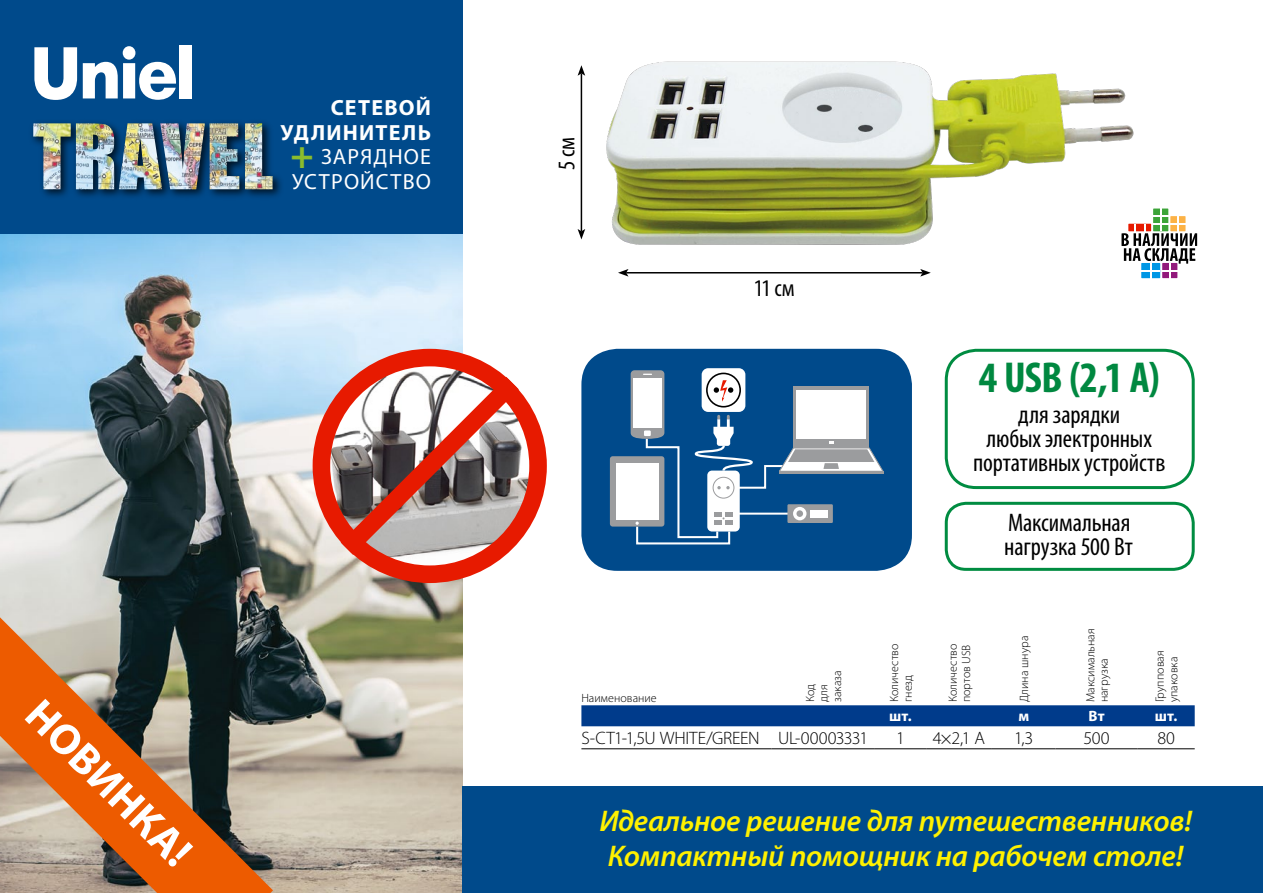
<style>
.page{position:relative;width:1263px;height:893px;background:#fff}
.page>*{position:absolute;margin:0;border:0;box-sizing:border-box;transform-origin:0 0}
.t1{font:700 condensed 43.5px "Myriad Pro";color:#008840}
.t2{font:700 43.5px "Myriad Pro";color:#fff}
.t3{font:700 39px "Myriad Pro";color:#8bbc2d}
.t4{font:italic 600 30px/34.5px "Myriad Pro";letter-spacing:-.01em;color:#fff100}
.t5{font:condensed 25.5px/24px "Myriad Pro";letter-spacing:-.005em;color:#000;text-align:center}
.t6{font:condensed 24px "Myriad Pro";color:#000}
.t7{font:22.05px/24.5px "Myriad Pro";letter-spacing:.05em;color:#fff;text-align:right}
.t8{font:700 22.05px/24.5px "Myriad Pro";letter-spacing:.055em;color:#fff;text-align:right}
.t9{font:300 18px "Myriad Pro";letter-spacing:-.01em;color:#000}
.t10{font:700 15px "Myriad Pro";color:#fff}
.t11{font:300 12px/13.5px "Myriad Pro";letter-spacing:.005em;color:#000}
</style>
<div class="page">
<div style="left:581px;top:349px;width:331px;height:222px;background:#004a8b;border-radius:36px"></div>
<img style="left:0;top:233px;width:462px;height:660px">
<div style="left:702px;top:368px;width:43px;height:44px;background:#fff;border-radius:7px"></div>
<div style="left:610px;top:456px;width:54px;height:71px;background:#9b9c9e;border-radius:3px"></div>
<div style="left:616px;top:463px;width:42px;height:57px;background:#fff"></div>
<svg style="left:631px;top:370px;width:253px;height:175px"></svg>
<hr style="left:779px;top:471px;width:104px;height:3px;background:#9b9c9e">
<hr style="left:737px;top:513px;width:52px;height:2px;background:#fff">
<div style="left:787px;top:504px;width:46px;height:19px;background:#9b9c9e"></div>
<div style="left:793px;top:507px;width:13px;height:13px;background:#fff;border-radius:50%"></div>
<div style="left:796px;top:510px;width:7px;height:7px;background:#9b9c9e;border-radius:50%"></div>
<div style="left:811px;top:510px;width:17px;height:7px;background:#fff"></div>
<div style="left:0;top:0;width:462px;height:233px;background:#004a8b"></div>
<div style="left:462px;top:787px;width:801px;height:106px;background:#004a8b"></div>
<img style="left:2px;top:65px;width:300px;height:174px">
<img style="left:33px;top:123px;width:240px;height:66px">
<img style="left:577px;top:61px;width:557px;height:184px">
<svg style="left:313px;top:349px;width:234px;height:234px"></svg>
<svg style="left:341px;top:377px;width:178px;height:178px"></svg>
<div style="left:581px;top:705px;width:614px;height:21px;background:#003b8b"></div>
<hr style="left:581px;top:748px;width:190px;height:1px;background:#000">
<hr style="left:771px;top:748px;width:104px;height:1px;background:#000">
<hr style="left:875px;top:748px;width:51px;height:1px;background:#000">
<hr style="left:926px;top:748px;width:66px;height:1px;background:#000">
<hr style="left:992px;top:748px;width:63px;height:1px;background:#000">
<hr style="left:1055px;top:748px;width:83px;height:1px;background:#000">
<hr style="left:1138px;top:748px;width:57px;height:1px;background:#000">
<svg style="left:0;top:617px;width:273px;height:276px;background:#9e6d48"></svg>
<svg style="left:34px;top:47px;width:43px;height:53px"></svg>
<svg style="left:83px;top:46px;width:93px;height:54px"></svg>
<div style="left:180px;top:45px;width:12px;height:53px;background:#fff"></div>
<div style="left:945px;top:349px;width:250px;height:140px;border:3px solid #008c41;border-radius:30px"></div>
<div style="left:945px;top:502px;width:250px;height:69px;border:3px solid #008c41;border-radius:20px"></div>
<hr style="left:581px;top:73px;width:1px;height:158px;background:#000">
<svg style="left:578px;top:65px;width:7px;height:11px"></svg>
<svg style="left:578px;top:229px;width:7px;height:10px"></svg>
<hr style="left:626px;top:272px;width:296px;height:1px;background:#000">
<svg style="left:920px;top:269px;width:11px;height:8px"></svg>
<svg style="left:618px;top:269px;width:10px;height:8px"></svg>
<svg style="left:1121px;top:208px;width:76px;height:70px"></svg>
<h3 class="t8" style="left:281px;top:95px;width:152px">СЕТЕВОЙ<br>УДЛИНИТЕЛЬ</h3>
<h3 class="t7" style="left:292px;top:144px;width:140px">ЗАРЯДНОЕ<br>УСТРОЙСТВО</h3>
<h2 class="t3" style="left:290px;top:129px;width:25px">+</h2>
<h1 class="t2" style="left:53px;top:687px;width:216px;rotate:45deg">НОВИНКА!</h1>
<h3 class="t6" style="left:552px;top:170px;width:35px;rotate:-90deg">5 см</h3>
<p class="t11" style="left:581px;top:692px;width:77px">Наименование</p>
<h3 class="t6" style="left:754px;top:274px;width:43px">11 см</h3>
<p class="t11" style="left:803px;top:702px;width:33px;rotate:-90deg">Код для заказа</p>
<h1 class="t1" style="left:979px;top:350px;width:183px">4 USB (2,1 А)</h1>
<h3 class="t5" style="left:973px;top:403px;width:194px">для зарядки<br>любых электронных портативных устройств</h3>
<h3 class="t5" style="left:1004px;top:511px;width:130px;text-align:left">Максимальная нагрузка 500 Вт</h3>
<p class="t11" style="left:888px;top:702px;width:60px;rotate:-90deg">Количество гнезд</p>
<p class="t11" style="left:946px;top:702px;width:60px;rotate:-90deg">Количество портов USB</p>
<p class="t11" style="left:1018px;top:702px;width:68px;rotate:-90deg">Длина шнура</p>
<p class="t11" style="left:1084px;top:702px;width:75px;rotate:-90deg">Максимальная нагрузка</p>
<p class="t11" style="left:1153px;top:702px;width:53px;rotate:-90deg">Групповая упаковка</p>
<p class="t10" style="left:889px;top:707px;width:24px">шт.</p>
<p class="t10" style="left:1018px;top:707px;width:12px">м</p>
<p class="t10" style="left:1088px;top:707px;width:18px">Вт</p>
<p class="t10" style="left:1155px;top:707px;width:24px">шт.</p>
<h3 class="t9" style="left:581px;top:728px;width:288px">S-CT1-1,5U WHITE/GREEN UL-00003331</h3>
<h3 class="t9" style="left:896px;top:728px;width:10px">1</h3>
<h3 class="t9" style="left:933px;top:728px;width:54px">4×2,1 А</h3>
<h3 class="t9" style="left:1014px;top:728px;width:21px">1,3</h3>
<h3 class="t9" style="left:1083px;top:728px;width:28px">500</h3>
<h3 class="t9" style="left:1157px;top:728px;width:19px">80</h3>
<h3 class="t4" style="left:599px;top:803px;width:594px">Идеальное решение для путешественников!<br>Компактный помощник на рабочем столе!</h3>
</div>
